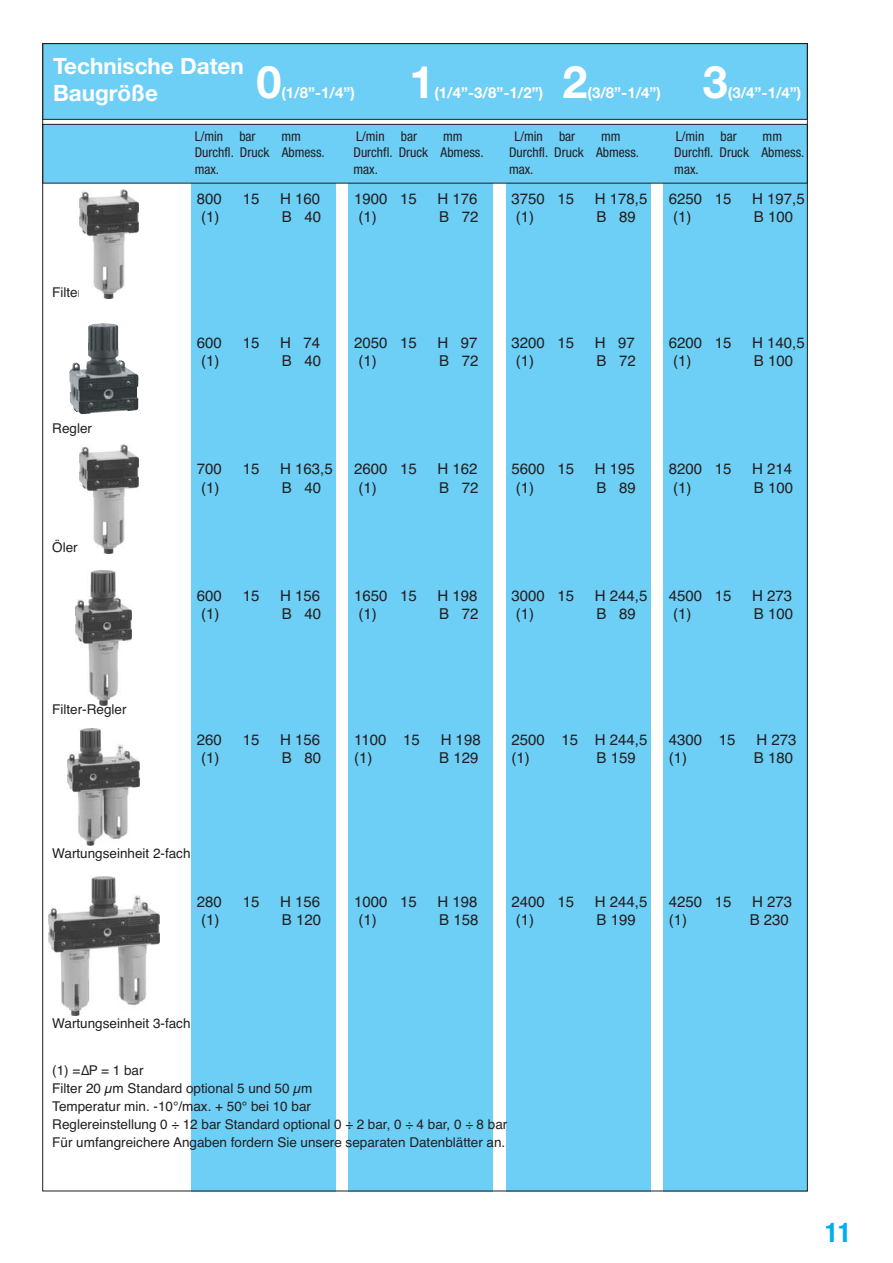
<style>
.page{position:relative;width:893px;height:1263px;background:#fff}
.page>*{position:absolute;margin:0;border:0;box-sizing:border-box;transform-origin:0 0}
.t1{font:700 45px "Helvetica Neue";color:#fff}
.t2{font:700 condensed 27px "Helvetica Neue";color:#00aeef}
.t3{font:700 22.5px/27px "Helvetica Neue";color:#fff}
.t4{font:15px/18px "Helvetica";color:#231f20}
.t5{font:700 15px "Helvetica Neue";color:#fff}
.t6{font:13.5px/18px "Helvetica";color:#231f20}
.t7{font:condensed 13.5px "Helvetica Neue";color:#231f20}
</style>
<div class="page">
<div style="left:191px;top:128px;width:145px;height:1063px;background:#6dcff6"></div>
<div style="left:348px;top:128px;width:145px;height:1063px;background:#6dcff6"></div>
<div style="left:506px;top:128px;width:144px;height:1063px;background:#6dcff6"></div>
<div style="left:663px;top:128px;width:145px;height:1063px;background:#6dcff6"></div>
<div style="left:43px;top:124px;width:764px;height:59px;background:#6dcff6"></div>
<div style="left:42px;top:124px;width:766px;height:60px;border:1px solid #231f20"></div>
<div style="left:43px;top:44px;width:764px;height:75px;background:#6dcff6"></div>
<div style="left:42px;top:43px;width:766px;height:77px;border:1px solid #231f20"></div>
<img style="left:79px;top:190px;width:59px;height:108px">
<img style="left:101px;top:323px;width:38px;height:88px">
<img style="left:79px;top:445px;width:59px;height:108px">
<img style="left:75px;top:571px;width:56px;height:135px">
<img style="left:67px;top:728px;width:73px;height:118px">
<img style="left:48px;top:877px;width:112px;height:138px">
<h3 class="t3" style="left:53px;top:54px;width:192px">Technische Daten<br>Baugröße</h3>
<h1 class="t1" style="left:256px;top:66px;width:27px">0</h1>
<p class="t5" style="left:281px;top:87px;width:75px">(1/8”-1/4”)</p>
<h1 class="t1" style="left:409px;top:66px;width:27px">1</h1>
<p class="t5" style="left:434px;top:87px;width:110px">(1/4”-3/8”-1/2”)</p>
<h1 class="t1" style="left:563px;top:66px;width:27px">2</h1>
<p class="t5" style="left:588px;top:87px;width:75px">(3/8”-1/4”)</p>
<h1 class="t1" style="left:703px;top:66px;width:27px">3</h1>
<p class="t5" style="left:728px;top:87px;width:75px">(3/4”-1/4”)</p>
<p class="t7" style="left:195px;top:132px;width:62px">L/min bar</p>
<p class="t7" style="left:282px;top:132px;width:21px">mm</p>
<p class="t7" style="left:356px;top:132px;width:62px">L/min bar</p>
<p class="t7" style="left:443px;top:132px;width:21px">mm</p>
<p class="t7" style="left:514px;top:132px;width:62px">L/min bar</p>
<p class="t7" style="left:601px;top:132px;width:21px">mm</p>
<p class="t7" style="left:676px;top:132px;width:62px">L/min bar</p>
<p class="t7" style="left:763px;top:132px;width:21px">mm</p>
<p class="t7" style="left:195px;top:148px;width:132px">Durchfl. Druck Abmess.</p>
<p class="t7" style="left:353px;top:148px;width:132px">Durchfl. Druck Abmess.</p>
<p class="t7" style="left:509px;top:148px;width:132px">Durchfl. Druck Abmess.</p>
<p class="t7" style="left:674px;top:148px;width:132px">Durchfl. Druck Abmess.</p>
<p class="t7" style="left:195px;top:164px;width:26px">max.</p>
<p class="t7" style="left:353px;top:164px;width:26px">max.</p>
<p class="t7" style="left:509px;top:164px;width:26px">max.</p>
<p class="t7" style="left:674px;top:164px;width:26px">max.</p>
<p class="t6" style="left:52px;top:284px;width:31px">Filter</p>
<p class="t6" style="left:52px;top:421px;width:41px">Regler</p>
<p class="t6" style="left:52px;top:540px;width:27px">Öler</p>
<p class="t6" style="left:52px;top:701px;width:76px">Filter-Regler</p>
<p class="t4" style="left:197px;top:192px;width:27px">800</p>
<p class="t4" style="left:243px;top:192px;width:18px">15</p>
<p class="t4" style="left:280px;top:192px;width:42px">H 160</p>
<p class="t4" style="left:201px;top:210px;width:20px">(1)</p>
<p class="t4" style="left:282px;top:210px;width:41px">B 40</p>
<p class="t4" style="left:354px;top:192px;width:64px">1900 15</p>
<p class="t4" style="left:438px;top:192px;width:42px">H 176</p>
<p class="t4" style="left:358px;top:210px;width:20px">(1)</p>
<p class="t4" style="left:439px;top:210px;width:41px">B 72</p>
<p class="t4" style="left:512px;top:192px;width:64px">3750 15</p>
<p class="t4" style="left:595px;top:192px;width:54px">H 178,5</p>
<p class="t4" style="left:516px;top:210px;width:20px">(1)</p>
<p class="t4" style="left:597px;top:210px;width:41px">B 89</p>
<p class="t4" style="left:669px;top:192px;width:64px">6250 15</p>
<p class="t4" style="left:752px;top:192px;width:54px">H 197,5</p>
<p class="t4" style="left:673px;top:210px;width:20px">(1)</p>
<p class="t4" style="left:754px;top:210px;width:41px">B 100</p>
<p class="t4" style="left:197px;top:336px;width:27px">600</p>
<p class="t4" style="left:243px;top:336px;width:18px">15</p>
<p class="t4" style="left:280px;top:336px;width:42px">H 74</p>
<p class="t4" style="left:201px;top:354px;width:20px">(1)</p>
<p class="t4" style="left:282px;top:354px;width:41px">B 40</p>
<p class="t4" style="left:354px;top:336px;width:64px">2050 15</p>
<p class="t4" style="left:438px;top:336px;width:42px">H 97</p>
<p class="t4" style="left:358px;top:354px;width:20px">(1)</p>
<p class="t4" style="left:439px;top:354px;width:41px">B 72</p>
<p class="t4" style="left:512px;top:336px;width:64px">3200 15</p>
<p class="t4" style="left:595px;top:336px;width:42px">H 97</p>
<p class="t4" style="left:516px;top:354px;width:20px">(1)</p>
<p class="t4" style="left:597px;top:354px;width:41px">B 72</p>
<p class="t4" style="left:669px;top:336px;width:64px">6200 15</p>
<p class="t4" style="left:752px;top:336px;width:54px">H 140,5</p>
<p class="t4" style="left:673px;top:354px;width:20px">(1)</p>
<p class="t4" style="left:754px;top:354px;width:41px">B 100</p>
<p class="t4" style="left:197px;top:462px;width:27px">700</p>
<p class="t4" style="left:243px;top:462px;width:18px">15</p>
<p class="t4" style="left:280px;top:462px;width:54px">H 163,5</p>
<p class="t4" style="left:201px;top:480px;width:20px">(1)</p>
<p class="t4" style="left:282px;top:480px;width:41px">B 40</p>
<p class="t4" style="left:354px;top:462px;width:64px">2600 15</p>
<p class="t4" style="left:438px;top:462px;width:42px">H 162</p>
<p class="t4" style="left:358px;top:480px;width:20px">(1)</p>
<p class="t4" style="left:439px;top:480px;width:41px">B 72</p>
<p class="t4" style="left:512px;top:462px;width:64px">5600 15</p>
<p class="t4" style="left:595px;top:462px;width:42px">H 195</p>
<p class="t4" style="left:516px;top:480px;width:20px">(1)</p>
<p class="t4" style="left:597px;top:480px;width:41px">B 89</p>
<p class="t4" style="left:669px;top:462px;width:64px">8200 15</p>
<p class="t4" style="left:752px;top:462px;width:42px">H 214</p>
<p class="t4" style="left:673px;top:480px;width:20px">(1)</p>
<p class="t4" style="left:754px;top:480px;width:41px">B 100</p>
<p class="t4" style="left:197px;top:588px;width:27px">600</p>
<p class="t4" style="left:243px;top:588px;width:18px">15</p>
<p class="t4" style="left:280px;top:588px;width:42px">H 156</p>
<p class="t4" style="left:201px;top:606px;width:20px">(1)</p>
<p class="t4" style="left:282px;top:606px;width:41px">B 40</p>
<p class="t4" style="left:354px;top:588px;width:64px">1650 15</p>
<p class="t4" style="left:438px;top:588px;width:42px">H 198</p>
<p class="t4" style="left:358px;top:606px;width:20px">(1)</p>
<p class="t4" style="left:439px;top:606px;width:41px">B 72</p>
<p class="t4" style="left:512px;top:588px;width:64px">3000 15</p>
<p class="t4" style="left:595px;top:588px;width:54px">H 244,5</p>
<p class="t4" style="left:516px;top:606px;width:20px">(1)</p>
<p class="t4" style="left:597px;top:606px;width:41px">B 89</p>
<p class="t4" style="left:669px;top:588px;width:64px">4500 15</p>
<p class="t4" style="left:752px;top:588px;width:42px">H 273</p>
<p class="t4" style="left:673px;top:606px;width:20px">(1)</p>
<p class="t4" style="left:754px;top:606px;width:41px">B 100</p>
<p class="t4" style="left:197px;top:732px;width:27px">260</p>
<p class="t4" style="left:243px;top:732px;width:18px">15</p>
<p class="t4" style="left:280px;top:732px;width:42px">H 156</p>
<p class="t4" style="left:201px;top:750px;width:20px">(1)</p>
<p class="t4" style="left:282px;top:750px;width:41px">B 80</p>
<p class="t4" style="left:354px;top:732px;width:67px">1100 15</p>
<p class="t4" style="left:441px;top:732px;width:42px">H 198</p>
<p class="t4" style="left:354px;top:750px;width:20px">(1)</p>
<p class="t4" style="left:439px;top:750px;width:41px">B 129</p>
<p class="t4" style="left:512px;top:732px;width:137px">2500 15 H 244,5 (1)</p>
<p class="t4" style="left:597px;top:750px;width:41px">B 159</p>
<p class="t4" style="left:669px;top:732px;width:68px">4300 15</p>
<p class="t4" style="left:756px;top:732px;width:42px">H 273</p>
<p class="t4" style="left:669px;top:750px;width:20px">(1)</p>
<p class="t4" style="left:754px;top:750px;width:41px">B 180</p>
<p class="t6" style="left:52px;top:846px;width:140px">Wartungseinheit 2-fach</p>
<p class="t4" style="left:197px;top:894px;width:27px">280</p>
<p class="t4" style="left:243px;top:894px;width:18px">15</p>
<p class="t4" style="left:280px;top:894px;width:42px">H 156</p>
<p class="t4" style="left:201px;top:912px;width:20px">(1)</p>
<p class="t4" style="left:282px;top:912px;width:41px">B 120</p>
<p class="t4" style="left:354px;top:894px;width:64px">1000 15</p>
<p class="t4" style="left:438px;top:894px;width:42px">H 198</p>
<p class="t4" style="left:358px;top:912px;width:20px">(1)</p>
<p class="t4" style="left:439px;top:912px;width:41px">B 158</p>
<p class="t4" style="left:512px;top:894px;width:64px">2400 15</p>
<p class="t4" style="left:595px;top:894px;width:54px">H 244,5</p>
<p class="t4" style="left:516px;top:912px;width:20px">(1)</p>
<p class="t4" style="left:597px;top:912px;width:41px">B 199</p>
<p class="t4" style="left:669px;top:894px;width:64px">4250 15</p>
<p class="t4" style="left:752px;top:894px;width:42px">H 273</p>
<p class="t4" style="left:669px;top:912px;width:20px">(1)</p>
<p class="t4" style="left:750px;top:912px;width:41px">B 230</p>
<p class="t6" style="left:52px;top:1016px;width:140px">Wartungseinheit 3-fach</p>
<p class="t6" style="left:52px;top:1063px;width:456px">(1) =ΔP = 1 bar<br>Filter 20 μm Standard optional 5 und 50 μm<br>Temperatur min. -10°/max. + 50° bei 10 bar<br>Reglereinstellung 0 ÷ 12 bar Standard optional 0 ÷ 2 bar, 0 ÷ 4 bar, 0 ÷ 8 bar Für umfangreichere Angaben fordern Sie unsere separaten Datenblätter an.</p>
<h2 class="t2" style="left:825px;top:1222px;width:27px">11</h2>
</div>
